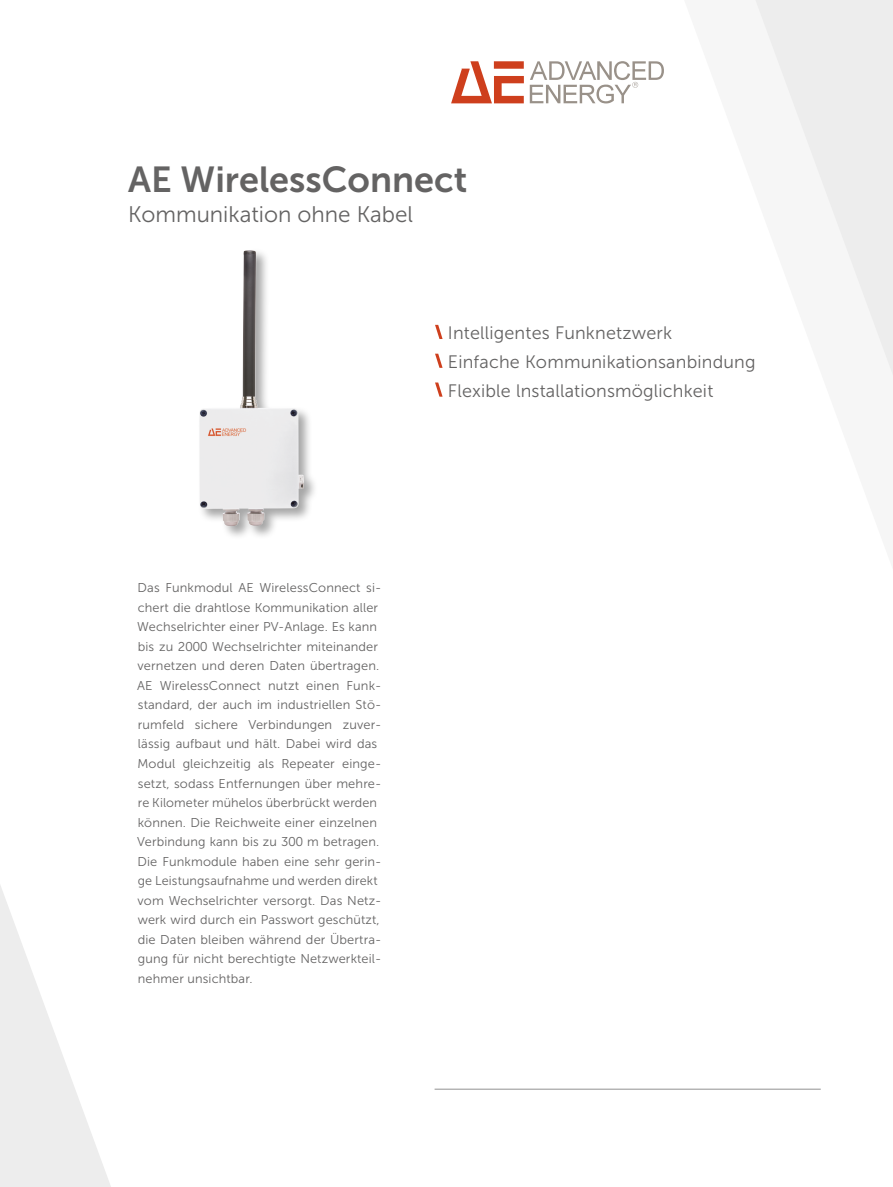
<style>
.page{position:relative;width:893px;height:1187px;background:#fff}
.page>*{position:absolute;margin:0;border:0;box-sizing:border-box;transform-origin:0 0}
.t1{font:36px "Museo Sans 700";color:#646363}
.t2{font:22.5px "Museo Sans 300";color:#646363}
.t3{font:18px/29.2px "Museo Sans 300";letter-spacing:.01em;color:#646363}
.t4{font:12.75px/19.5px "Museo Sans 300";letter-spacing:.01em;color:#646363}
</style>
<div class="page">
<svg style="left:0;top:885px;width:111px;height:301px;fill:#f4f4f4"></svg>
<svg style="left:755px;top:0;width:138px;height:375px"></svg>
<hr style="left:435px;top:1088px;width:386px;height:1px;background:#929292">
<svg style="left:530px;top:61px;width:134px;height:42px"></svg>
<svg style="left:451px;top:61px;width:73px;height:42px"></svg>
<svg style="left:435px;top:325px;width:8px;height:14px"></svg>
<svg style="left:435px;top:353px;width:8px;height:15px"></svg>
<svg style="left:435px;top:382px;width:8px;height:14px"></svg>
<div style="left:198px;top:248px;width:120px;height:292px;background:#000;opacity:.35"></div>
<img style="left:199px;top:250px;width:105px;height:276px">
<h1 class="t1" style="left:128px;top:160px;width:341px">AE WirelessConnect</h1>
<h2 class="t2" style="left:128px;top:202px;width:287px">Kommunikation ohne Kabel</h2>
<h3 class="t3" style="left:448px;top:318px;width:309px">Intelligentes Funknetzwerk<br>Einfache Kommunikationsanbindung<br>Flexible lnstallationsmöglichkeit</h3>
<p class="t4" style="left:137px;top:578px;width:246px">Das Funkmodul AE WirelessConnect si&shy;chert die drahtlose Kommunikation aller Wechselrichter einer PV-Anlage. Es kann bis zu 2000 Wechselrichter miteinander vernetzen und deren Daten übertragen.<br>AE WirelessConnect nutzt einen Funk&shy;standard, der auch im industriellen Stö&shy;rumfeld sichere Verbindungen zuver&shy;lässig aufbaut und hält. Dabei wird das Modul gleichzeitig als Repeater einge&shy;setzt, sodass Entfernungen über mehre&shy;re Kilometer mühelos überbrückt werden können. Die Reichweite einer einzelnen Verbindung kann bis zu 300 m betragen.<br>Die Funkmodule haben eine sehr gerin&shy;ge Leistungsaufnahme und werden direkt vom Wechselrichter versorgt. Das Netz&shy;werk wird durch ein Passwort geschützt, die Daten bleiben während der Übertra&shy;gung für nicht berechtigte Netzwerkteil&shy;nehmer unsichtbar.</p>
</div>
